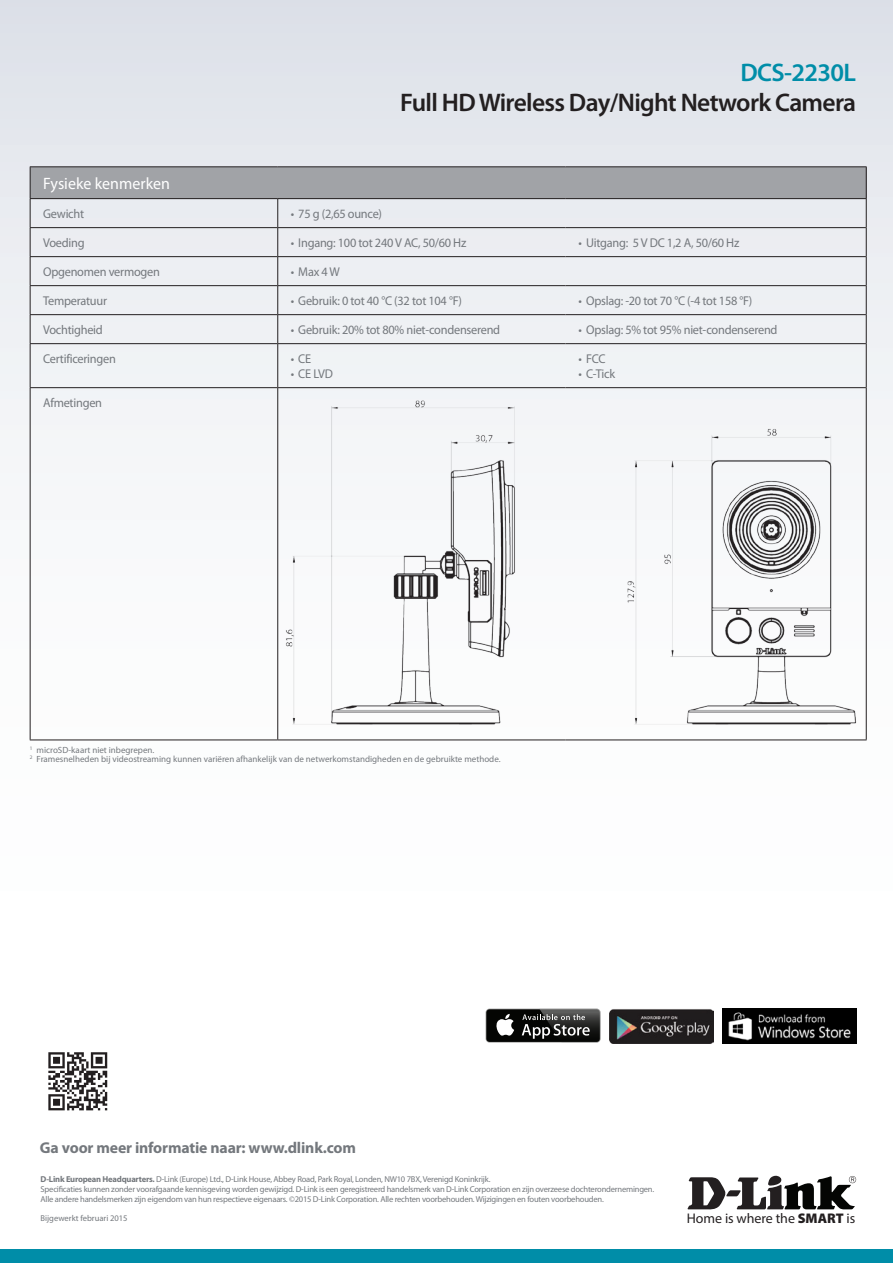
<style>
.page{position:relative;width:893px;height:1263px;background:#fff}
.page>*{position:absolute;margin:0;border:0;box-sizing:border-box;transform-origin:0 0}
.Product_Name__Conten{font:600 25.5px "Myriad Pro";letter-spacing:-.025em;color:#231f20}
.Product_Name__Conten-2{font:600 25.5px "Myriad Pro";letter-spacing:-.025em;color:#008da8}
.Spec_Section_Header{font:16.5px "Myriad Pro";color:#fff}
.body_title{font:700 15.75px "Myriad Pro";letter-spacing:-.01em;color:#74787d}
.t1{font:13.95px "Myriad Pro";letter-spacing:-.005em;color:#231f20}
.Spec_Category{font:12.75px "Myriad Pro";letter-spacing:-.02em;color:#74787d}
.Footnotes{font:9px "Myriad Pro";color:#74787d}
.footnotes{font:8.55px "Myriad Pro";letter-spacing:-.025em;color:#74787d}
.footnotes-2{font:8.55px "Myriad Pro";color:#74787d}
.s1{font-weight:700}
.s2{font-weight:900}
</style>
<div class="page">
<div style="left:0;top:0;width:893px;height:1084px;background:linear-gradient(to bottom,#e2e5eb,#fff)"></div>
<div style="left:0;top:1249px;width:893px;height:14px;background:#008da8"></div>
<svg style="left:687px;top:1176px;width:169px;height:33px"></svg>
<img style="left:40px;top:1043px;width:75px;height:68px">
<div style="left:30px;top:167px;width:836px;height:32px;background:#a1a3a7"></div>
<hr style="left:866px;top:167px;width:1px;height:31px;background:#231f20">
<hr style="left:866px;top:388px;width:1px;height:351px;background:#231f20">
<svg style="left:30px;top:199px;width:1px;height:144px"></svg>
<hr style="left:30px;top:344px;width:1px;height:43px;background:#231f20">
<svg style="left:866px;top:199px;width:1px;height:145px"></svg>
<hr style="left:866px;top:344px;width:1px;height:44px;background:#231f20">
<hr style="left:566px;top:314px;width:300px;height:1px;background:#231f20">
<hr style="left:566px;top:343px;width:300px;height:1px;background:#231f20">
<hr style="left:30px;top:166px;width:248px;height:1px;background:#231f20">
<hr style="left:278px;top:166px;width:288px;height:1px;background:#231f20">
<hr style="left:566px;top:166px;width:301px;height:1px;background:#231f20">
<hr style="left:30px;top:314px;width:248px;height:1px;background:#231f20">
<hr style="left:30px;top:343px;width:248px;height:1px;background:#231f20">
<svg style="left:277px;top:199px;width:1px;height:144px"></svg>
<hr style="left:277px;top:344px;width:1px;height:43px;background:#231f20">
<hr style="left:278px;top:314px;width:288px;height:1px;background:#231f20">
<hr style="left:278px;top:343px;width:288px;height:1px;background:#231f20">
<hr style="left:30px;top:167px;width:1px;height:31px;background:#231f20">
<hr style="left:30px;top:198px;width:248px;height:1px;background:#231f20">
<hr style="left:278px;top:198px;width:288px;height:1px;background:#231f20">
<hr style="left:566px;top:198px;width:301px;height:1px;background:#231f20">
<hr style="left:30px;top:227px;width:248px;height:1px;background:#231f20">
<hr style="left:278px;top:227px;width:288px;height:1px;background:#231f20">
<hr style="left:566px;top:227px;width:300px;height:1px;background:#231f20">
<hr style="left:30px;top:256px;width:248px;height:1px;background:#231f20">
<hr style="left:278px;top:256px;width:288px;height:1px;background:#231f20">
<hr style="left:566px;top:256px;width:300px;height:1px;background:#231f20">
<hr style="left:30px;top:285px;width:248px;height:1px;background:#231f20">
<hr style="left:278px;top:285px;width:288px;height:1px;background:#231f20">
<hr style="left:566px;top:285px;width:300px;height:1px;background:#231f20">
<hr style="left:278px;top:387px;width:288px;height:1px;background:#231f20">
<hr style="left:566px;top:387px;width:300px;height:1px;background:#231f20">
<hr style="left:278px;top:739px;width:288px;height:1px;background:#231f20">
<hr style="left:566px;top:739px;width:301px;height:1px;background:#231f20">
<hr style="left:30px;top:387px;width:248px;height:1px;background:#231f20">
<hr style="left:30px;top:388px;width:1px;height:351px;background:#231f20">
<hr style="left:277px;top:388px;width:1px;height:351px;background:#231f20">
<hr style="left:30px;top:739px;width:248px;height:1px;background:#231f20">
<img style="left:284px;top:397px;width:576px;height:333px">
<img style="left:723px;top:1008px;width:133px;height:35px">
<img style="left:609px;top:1008px;width:105px;height:35px">
<div style="left:486px;top:1009px;width:114px;height:33px;background:#040503;border-radius:3px"></div>
<svg style="left:496px;top:1014px;width:18px;height:22px"></svg>
<svg style="left:522px;top:1008px;width:79px;height:35px"></svg>
<p class="Product_Name__Conten-2" style="left:740px;top:56px;width:117px">DCS-2230L</p>
<p class="Product_Name__Conten" style="left:400px;top:86px;width:457px">Full HD Wireless Day/Night Network Camera</p>
<p class="Spec_Section_Header" style="left:43px;top:173px;width:128px">Fysieke kenmerken</p>
<p class="Spec_Category" style="left:43px;top:206px;width:43px">Gewicht</p>
<p class="Spec_Category" style="left:291px;top:206px;width:93px">• 75 g (2,65 ounce)</p>
<p class="Spec_Category" style="left:43px;top:235px;width:43px">Voeding</p>
<p class="Spec_Category" style="left:291px;top:235px;width:177px">• Ingang: 100 tot 240 V AC, 50/60 Hz</p>
<p class="Spec_Category" style="left:579px;top:235px;width:162px">• Uitgang: 5 V DC 1,2 A, 50/60 Hz</p>
<p class="Spec_Category" style="left:43px;top:264px;width:118px">Opgenomen vermogen</p>
<p class="Spec_Category" style="left:291px;top:264px;width:51px">• Max 4 W</p>
<p class="Spec_Category" style="left:43px;top:293px;width:65px">Temperatuur</p>
<p class="Spec_Category" style="left:291px;top:293px;width:173px">• Gebruik: 0 tot 40 °C (32 tot 104 °F)</p>
<p class="Spec_Category" style="left:579px;top:293px;width:175px">• Opslag: -20 tot 70 °C (-4 tot 158 °F)</p>
<p class="Spec_Category" style="left:43px;top:322px;width:61px">Vochtigheid</p>
<p class="Spec_Category" style="left:291px;top:322px;width:211px">• Gebruik: 20% tot 80% niet-condenserend</p>
<p class="Spec_Category" style="left:579px;top:322px;width:200px">• Opslag: 5% tot 95% niet-condenserend</p>
<p class="Spec_Category" style="left:43px;top:351px;width:74px">Certificeringen</p>
<p class="Spec_Category" style="left:291px;top:351px;width:22px">• CE</p>
<p class="Spec_Category" style="left:291px;top:366px;width:44px">• CE LVD</p>
<p class="Spec_Category" style="left:579px;top:351px;width:29px">• FCC</p>
<p class="Spec_Category" style="left:579px;top:366px;width:38px">• C-Tick</p>
<p class="Spec_Category" style="left:43px;top:395px;width:60px">Afmetingen</p>
<p class="Footnotes" style="left:30px;top:744px;width:126px"><sup>1</sup> microSD-kaart niet inbegrepen.</p>
<p class="Footnotes" style="left:30px;top:754px;width:472px"><sup>2</sup> Framesnelheden bij videostreaming kunnen variëren afhankelijk van de netwerkomstandigheden en de gebruikte methode.</p>
<p class="body_title" style="left:40px;top:1137px;width:318px">Ga voor meer informatie naar: www.dlink.com</p>
<p class="footnotes" style="left:41px;top:1174px;width:451px"><span class="s1">D-Link European Headquarters.</span> D-Link (Europe) Ltd., D-Link House, Abbey Road, Park Royal, Londen, NW10 7BX, Verenigd Koninkrijk.</p>
<p class="footnotes" style="left:41px;top:1184px;width:615px">Specificaties kunnen zonder voorafgaande kennisgeving worden gewijzigd. D-Link is een geregistreerd handelsmerk van D-Link Corporation en zijn overzeese dochterondernemingen.</p>
<p class="footnotes" style="left:41px;top:1193px;width:565px">Alle andere handelsmerken zijn eigendom van hun respectieve eigenaars. ©2015 D-Link Corporation. Alle rechten voorbehouden. Wijzigingen en fouten voorbehouden.</p>
<p class="footnotes-2" style="left:41px;top:1213px;width:89px">Bijgewerkt februari 2015</p>
<p class="t1" style="left:687px;top:1210px;width:170px">Home is where the <span class="s2">SMART</span> is</p>
</div>
